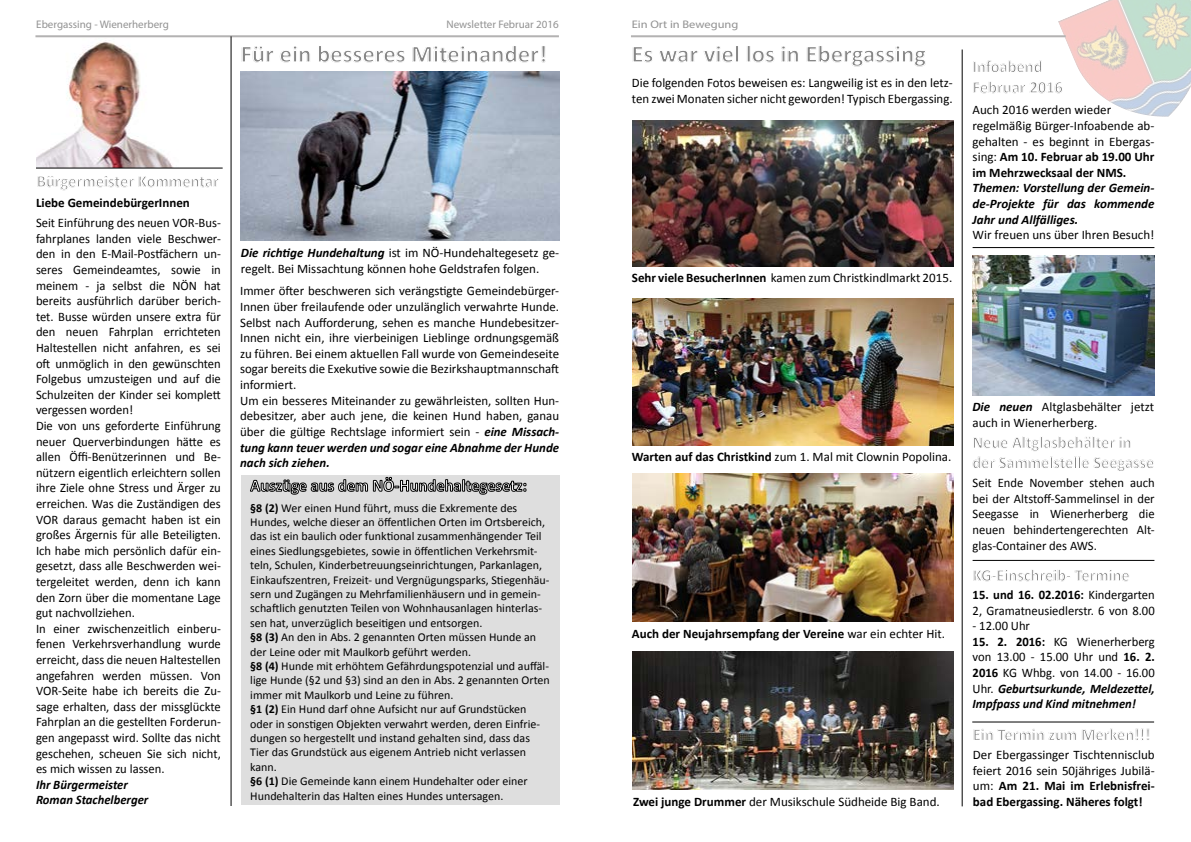
<style>
.page{position:relative;width:1191px;height:842px;background:#fff}
.page>*{position:absolute;margin:0;border:0;box-sizing:border-box;transform-origin:0 0}
.t1{font:700 24px "Calibri";color:#878787}
.t2{font:700 17px/20.4px "Calibri";color:#878787;scale:.96 1}
.t3{font:700 17px/20.4px "Calibri";color:#878787}
.t4{font:700 17px "Calibri";color:#fff}
.t5{font:13px/15.6px "Calibri";color:#000}
.t6{font:italic 700 13px/15.6px "Calibri";color:#000;text-align:justify}
.t7{font:700 13px "Calibri";color:#000}
.t8{font:12px/14.4px "Calibri";color:#000}
.t9{font:11px "Myriad Pro";color:#929292}
.t10{font:11px "Myriad Pro";color:#929292;scale:1.13 1}
.s1{font-weight:700;font-style:italic}
.s2{font-weight:700}
.s3{font-weight:400}
</style>
<div class="page">
<div style="left:241px;top:475px;width:318px;height:330px;background:#dedede"></div>
<img style="left:1058px;top:0;width:110px;height:88px">
<hr style="left:35px;top:35px;width:524px;height:2px;background:#b3b2b2">
<hr style="left:631px;top:35px;width:434px;height:2px;background:#b3b2b2">
<hr style="left:961px;top:50px;width:1px;height:756px;background:#000">
<svg style="left:1058px;top:81px;width:5px;height:7px"></svg>
<hr style="left:230px;top:36px;width:1px;height:770px;background:#000">
<img style="left:241px;top:72px;width:318px;height:168px">
<img style="left:36px;top:42px;width:166px;height:126px">
<img style="left:632px;top:120px;width:321px;height:146px">
<hr style="left:972px;top:247px;width:182px;height:1px;background:#000">
<img style="left:973px;top:255px;width:181px;height:141px">
<hr style="left:36px;top:168px;width:187px;height:1px;background:#000">
<svg style="left:250px;top:476px;width:277px;height:19px"></svg>
<img style="left:632px;top:298px;width:321px;height:148px">
<img style="left:632px;top:474px;width:321px;height:147px">
<img style="left:632px;top:651px;width:321px;height:139px">
<hr style="left:972px;top:560px;width:182px;height:1px;background:#000">
<hr style="left:972px;top:721px;width:182px;height:1px;background:#000">
<p class="t9" style="left:36px;top:17px;width:134px">Ebergassing - Wienerherberg</p>
<p class="t9" style="left:446px;top:17px;width:114px">Newsletter Februar 2016</p>
<p class="t10" style="left:632px;top:17px;width:96px">Ein Ort in Bewegung</p>
<h1 class="t1" style="left:241px;top:39px;width:308px">Für ein besseres Miteinander!</h1>
<h2 class="t3" style="left:37px;top:171px;width:184px">Bürgermeister Kommentar</h2>
<p class="t7" style="left:36px;top:194px;width:155px">Liebe GemeindebürgerInnen</p>
<p class="t5" style="left:36px;top:215px;width:186px">Seit Einführung des neuen VOR-Bus&shy;fahrplanes landen viele Beschwer&shy;den in den E-Mail-Postfächern un&shy;seres Gemeindeamtes, sowie in meinem - ja selbst die NÖN hat bereits ausführlich darüber berich&shy;tet. Busse würden unsere extra für den neuen Fahrplan errichteten Haltestellen nicht anfahren, es sei oft unmöglich in den gewünschten Folgebus umzusteigen und auf die Schulzeiten der Kinder sei komplett vergessen worden!<br>Die von uns geforderte Einführung neuer Querverbindungen hätte es allen Öffi-Benützerinnen und Be&shy;nützern eigentlich erleichtern sollen ihre Ziele ohne Stress und Ärger zu erreichen. Was die Zuständigen des VOR daraus gemacht haben ist ein großes Ärgernis für alle Beteiligten.<br>Ich habe mich persönlich dafür ein&shy;gesetzt, dass alle Beschwerden wei&shy;tergeleitet werden, denn ich kann den Zorn über die momentane Lage gut nachvollziehen.<br>In einer zwischenzeitlich einberu&shy;fenen Verkehrsverhandlung wurde erreicht, dass die neuen Haltestellen angefahren werden müssen. Von VOR-Seite habe ich bereits die Zu&shy;sage erhalten, dass der missglückte Fahrplan an die gestellten Forderun&shy;gen angepasst wird. Sollte das nicht geschehen, scheuen Sie sich nicht, es mich wissen zu lassen.</p>
<p class="t6" style="left:36px;top:777px;width:114px">Ihr Bürgermeister<br>Roman Stachelberger</p>
<p class="t5" style="left:241px;top:245px;width:320px"><span class="s1">Die richtige Hundehaltung</span> ist im NÖ-Hundehaltegesetz ge&shy;regelt. Bei Missachtung können hohe Geldstrafen folgen.</p>
<p class="t5" style="left:240px;top:283px;width:320px">Immer öfter beschweren sich verängstigte Gemeindebürger-Innen über freilaufende oder unzulänglich verwahrte Hunde.<br>Selbst nach Aufforderung, sehen es manche Hundebesitzer-Innen nicht ein, ihre vierbeinigen Lieblinge ordnungsgemäß zu führen. Bei einem aktuellen Fall wurde von Gemeindeseite sogar bereits die Exekutive sowie die Bezirkshauptmannschaft informiert.<br>Um ein besseres Miteinander zu gewährleisten, sollten Hun&shy;debesitzer, aber auch jene, die keinen Hund haben, ganau über die gültige Rechtslage informiert sein - <span class="s1">eine Missach&shy;tung kann teuer werden und sogar eine Abnahme der Hunde nach sich ziehen.</span></p>
<h2 class="t4" style="left:250px;top:475px;width:278px">Auszüge aus dem NÖ-Hundehaltegesetz:</h2>
<p class="t8" style="left:250px;top:500px;width:301px"><span class="s2">§8 (2)</span> Wer einen Hund führt, muss die Exkremente des Hundes, welche dieser an öffentlichen Orten im Ortsbereich, das ist ein baulich oder funktional zusammenhängender Teil eines Siedlungsgebietes, sowie in öffentlichen Verkehrsmit&shy;teln, Schulen, Kinderbetreuungseinrichtungen, Parkanlagen, Einkaufszentren, Freizeit- und Vergnügungsparks, Stiegenhäu&shy;sern und Zugängen zu Mehrfamilienhäusern und in gemein&shy;schaftlich genutzten Teilen von Wohnhausanlagen hinterlas&shy;sen hat, unverzüglich beseitigen und entsorgen.<br><span class="s2">§8 (3)</span> An den in Abs. 2 genannten Orten müssen Hunde an der Leine oder mit Maulkorb geführt werden.<br><span class="s2">§8 (4)</span> Hunde mit erhöhtem Gefährdungspotenzial und auffäl&shy;lige Hunde (§2 und §3) sind an den in Abs. 2 genannten Orten immer mit Maulkorb und Leine zu führen.<br><span class="s2">§1 (2)</span> Ein Hund darf ohne Aufsicht nur auf Grundstücken oder in sonstigen Objekten verwahrt werden, deren Einfrie&shy;dungen so hergestellt und instand gehalten sind, dass das Tier das Grundstück aus eigenem Antrieb nicht verlassen kann.<br><span class="s2">§6 (1)</span> Die Gemeinde kann einem Hundehalter oder einer Hundehalterin das Halten eines Hundes untersagen.</p>
<h1 class="t1" style="left:631px;top:39px;width:296px">Es war viel los in Ebergassing</h1>
<p class="t5" style="left:632px;top:75px;width:322px">Die folgenden Fotos beweisen es: Langweilig ist es in den letz&shy;ten zwei Monaten sicher nicht geworden! Typisch Ebergassing.</p>
<p class="t5" style="left:632px;top:270px;width:322px"><span class="s2">Sehr viele BesucherInnen</span> kamen zum Christkindlmarkt 2015.</p>
<p class="t5" style="left:632px;top:449px;width:321px"><span class="s2">Warten auf das Christkind</span> zum 1. Mal mit Clownin Popolina.</p>
<p class="t7" style="left:632px;top:626px;width:315px">Auch der Neujahrsempfang der Vereine <span class="s3">war ein echter Hit.</span></p>
<p class="t5" style="left:633px;top:794px;width:308px"><span class="s2">Zwei junge Drummer</span> der Musikschule Südheide Big Band.</p>
<h2 class="t3" style="left:972px;top:56px;width:92px">Infoabend<br>Februar 2016</h2>
<p class="t5" style="left:972px;top:102px;width:183px">Auch 2016 werden wieder regelmäßig Bürger-Infoabende ab&shy;gehalten - es beginnt in Ebergas&shy;sing: <span class="s2">Am 10. Februar ab 19.00 Uhr im Mehrzwecksaal der NMS.</span></p>
<p class="t6" style="left:972px;top:180px;width:183px">Themen: Vorstellung der Gemein&shy;de-Projekte für das kommende Jahr und Allfälliges.</p>
<p class="t5" style="left:972px;top:227px;width:183px">Wir freuen uns über Ihren Besuch!</p>
<p class="t5" style="left:972px;top:399px;width:183px"><span class="s1">Die neuen</span> Altglasbehälter jetzt auch in Wienerherberg.</p>
<h2 class="t2" style="left:972px;top:432px;width:191px">Neue Altglasbehälter in der Sammelstelle Seegasse</h2>
<p class="t5" style="left:972px;top:475px;width:184px;text-align:justify">Seit Ende November stehen auch bei der Altstoff-Sammelinsel in der Seegasse in Wienerherberg die neuen behindertengerechten Alt&shy;glas-Container des AWS.</p>
<h2 class="t2" style="left:973px;top:565px;width:165px">KG-Einschreib- Termine</h2>
<p class="t5" style="left:972px;top:587px;width:184px"><span class="s2">15. und 16. 02.2016:</span> Kindergarten<br>2, Gramatneusiedlerstr. 6 von 8.00</p>
<p class="t5" style="left:972px;top:618px;width:59px">- 12.00 Uhr</p>
<p class="t5" style="left:972px;top:634px;width:184px;text-align:justify"><span class="s2">15. 2. 2016:</span> KG Wienerherberg von 13.00 - 15.00 Uhr und <span class="s2">16. 2.<br>2016</span> KG Whbg. von 14.00 - 16.00<br>Uhr. <span class="s1">Geburtsurkunde, Meldezettel, Impfpass und Kind mitnehmen!</span></p>
<h2 class="t3" style="left:973px;top:724px;width:179px">Ein Termin zum Merken!!!</h2>
<p class="t5" style="left:973px;top:747px;width:183px;text-align:justify">Der Ebergassinger Tischtennisclub feiert 2016 sein 50jähriges Jubilä&shy;um: <span class="s2">Am 21. Mai im Erlebnisfrei&shy;bad Ebergassing. Näheres folgt!</span></p>
</div>
